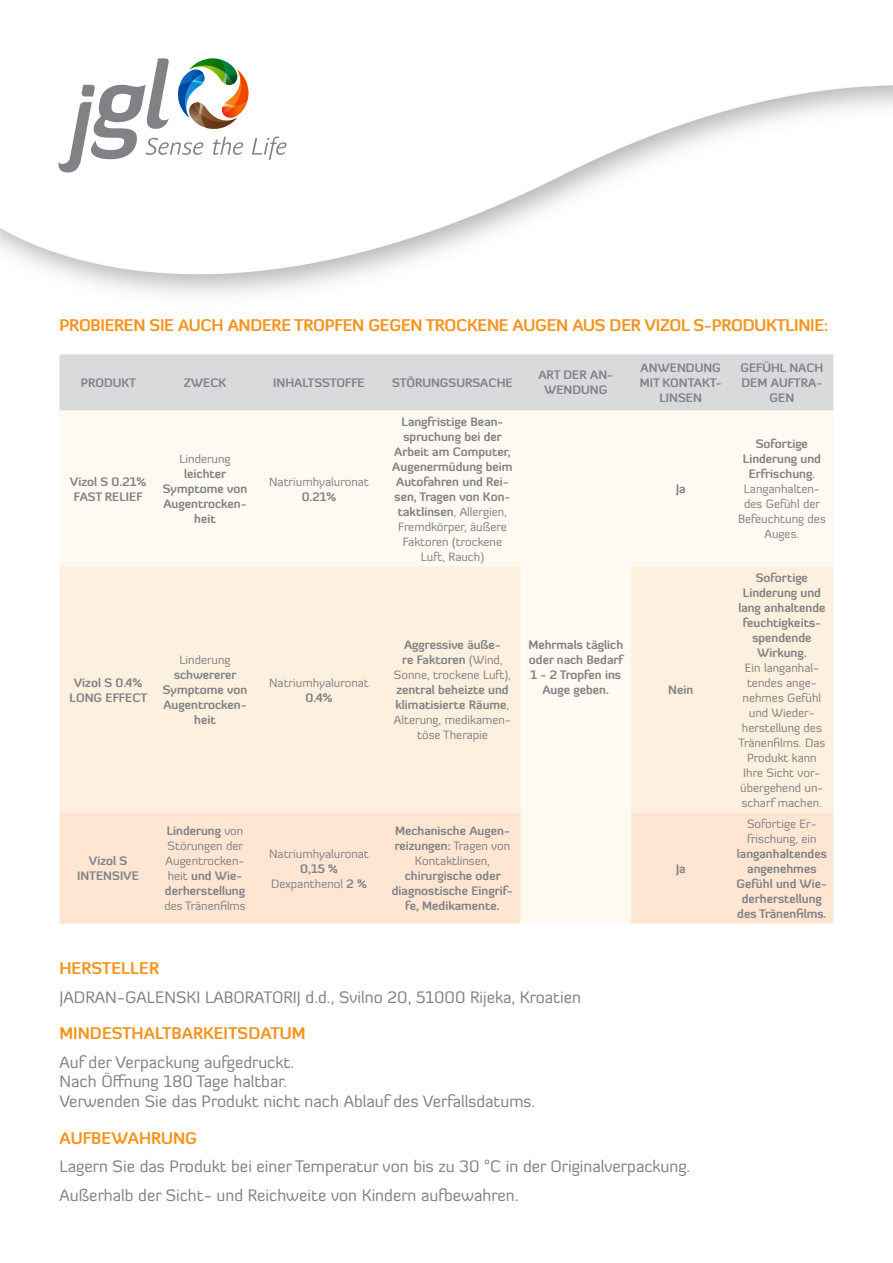
<style>
.page{position:relative;width:893px;height:1263px;background:#fff}
.page>*{position:absolute;margin:0;border:0;box-sizing:border-box;transform-origin:0 0}
.Text{font:16.5px "Diavlo";color:#808285}
.Naslov_narancasti{font:700 16.5px "Diavlo";letter-spacing:-.02em;color:#f7931d}
.Naslov_narancasti-2{font:700 16.5px "Diavlo";color:#f7931d}
.Text-2{font:700 12px/15px "Diavlo";color:#808285;text-align:center}
.Text-3{font:12px/15px "Diavlo";color:#808285;text-align:center}
.s1{font-weight:400}
.s2{font-weight:700}
</style>
<div class="page">
<img style="left:0;top:85px;width:893px;height:210px">
<svg style="left:58px;top:58px;width:229px;height:119px"></svg>
<div style="left:60px;top:354px;width:773px;height:57px;background:#d9dadc"></div>
<div style="left:60px;top:411px;width:773px;height:156px;background:#fef9f1"></div>
<svg style="left:60px;top:567px;width:773px;height:246px;background:#fef1e0"></svg>
<svg style="left:60px;top:813px;width:773px;height:111px;background:#fee8d7"></svg>
<p class="Naslov_narancasti" style="left:60px;top:315px;width:770px">PROBIEREN SIE AUCH ANDERE TROPFEN GEGEN TROCKENE AUGEN AUS DER VIZOL S-PRODUKTLINIE:</p>
<p class="Text-2" style="left:81px;top:375px;width:57px">PRODUKT</p>
<p class="Text-2" style="left:184px;top:375px;width:44px">ZWECK</p>
<p class="Text-2" style="left:273px;top:375px;width:93px">INHALTSSTOFFE</p>
<p class="Text-2" style="left:392px;top:375px;width:122px">STÖRUNGSURSACHE</p>
<p class="Text-2" style="left:538px;top:367px;width:76px">ART DER AN-<br>WENDUNG</p>
<p class="Text-2" style="left:640px;top:360px;width:83px">ANWENDUNG<br>MIT KONTAKT-<br>LINSEN</p>
<p class="Text-2" style="left:740px;top:360px;width:85px">GEFÜHL NACH<br>DEM AUFTRA-<br>GEN</p>
<p class="Text-2" style="left:70px;top:474px;width:78px">Vizol S 0.21%<br>FAST RELIEF</p>
<p class="Text-2" style="left:163px;top:451px;width:86px"><span class="s1">Linderung </span>leichter<br>Symptome von<br>Augentrocken&shy;heit</p>
<p class="Text-3" style="left:269px;top:474px;width:101px">Natriumhyaluronat<br><span class="s2">0.21%</span></p>
<p class="Text-2" style="left:392px;top:414px;width:122px">Langfristige Bean&shy;spruchung bei der<br>Arbeit am Computer,<br>Augenermüdung beim<br>Autofahren und Rei&shy;sen, Tragen von Kon&shy;taktlinsen<span class="s1">, Allergien,<br>Fremdkörper, äußere<br>Faktoren (trockene<br>Luft, Rauch)</span></p>
<p class="Text-2" style="left:69px;top:675px;width:79px">Vizol S 0.4%<br>LONG EFFECT</p>
<p class="Text-2" style="left:163px;top:652px;width:86px"><span class="s1">Linderung </span>schwererer<br>Symptome von<br>Augentrocken&shy;heit</p>
<p class="Text-3" style="left:269px;top:675px;width:101px">Natriumhyaluronat<br><span class="s2">0.4%</span></p>
<p class="Text-2" style="left:394px;top:637px;width:119px">Aggressive äuße-<br>re Faktoren <span class="s1">(Wind,<br>Sonne, trockene Luft), </span>zentral beheizte und klimatisierte Räume<span class="s1">,<br>Alterung, medikamen&shy;töse Therapie</span></p>
<p class="Text-2" style="left:528px;top:637px;width:96px">Mehrmals täglich oder nach Bedarf<br>1 - 2 Tropfen ins<br>Auge geben.</p>
<p class="Text-2" style="left:77px;top:853px;width:63px">Vizol S<br>INTENSIVE</p>
<p class="Text-3" style="left:164px;top:823px;width:83px;text-align:left"><span class="s2">Linderung</span> von<br>Störungen der<br>Augentrocken&shy;heit <span class="s2">und Wie&shy;derherstellung </span>des Tränenfilms</p>
<p class="Text-3" style="left:269px;top:846px;width:101px">Natriumhyaluronat<br><span class="s2">0,15 %<br></span>Dexpanthenol <span class="s2">2 %</span></p>
<p class="Text-2" style="left:392px;top:823px;width:123px">Mechanische Augen&shy;reizungen: <span class="s1">Tragen von<br>Kontaktlinsen, </span>chirurgische oder diagnostische Eingrif&shy;fe, Medikamente.</p>
<p class="Text-2" style="left:676px;top:481px;width:11px">Ja</p>
<p class="Text-2" style="left:668px;top:682px;width:27px">Nein</p>
<p class="Text-2" style="left:676px;top:861px;width:11px">Ja</p>
<p class="Naslov_narancasti-2" style="left:60px;top:958px;width:101px">HERSTELLER</p>
<p class="Text" style="left:60px;top:986px;width:523px">JADRAN-GALENSKI LABORATORIJ d.d., Svilno 20, 51000 Rijeka, Kroatien</p>
<p class="Naslov_narancasti-2" style="left:60px;top:1023px;width:248px">MINDESTHALTBARKEITSDATUM</p>
<p class="Text" style="left:60px;top:1051px;width:236px">Auf der Verpackung aufgedruckt.</p>
<p class="Text" style="left:60px;top:1071px;width:229px">Nach Öffnung 180 Tage haltbar.</p>
<p class="Text" style="left:60px;top:1091px;width:477px">Verwenden Sie das Produkt nicht nach Ablauf des Verfallsdatums.</p>
<p class="Naslov_narancasti-2" style="left:60px;top:1128px;width:139px">AUFBEWAHRUNG</p>
<p class="Text" style="left:60px;top:1156px;width:632px">Lagern Sie das Produkt bei einer Temperatur von bis zu 30 °C in der Originalverpackung.</p>
<p class="Text" style="left:60px;top:1184px;width:460px">Außerhalb der Sicht- und Reichweite von Kindern aufbewahren.</p>
<p class="Text-3" style="left:738px;top:436px;width:89px"><span class="s2">Sofortige<br>Linderung und<br>Erfrischung</span>.<br>Langanhalten&shy;des Gefühl der<br>Befeuchtung des<br>Auges.</p>
<p class="Text-3" style="left:738px;top:570px;width:89px"><span class="s2">Sofortige<br>Linderung und lang anhaltende feuchtigkeits&shy;spendende<br>Wirkung.<br></span>Ein langanhal&shy;tendes ange&shy;nehmes Gefühl und Wieder&shy;herstellung des<br>Tränenfilms. Das<br>Produkt kann<br>Ihre Sicht vor&shy;übergehend un&shy;scharf machen.</p>
<p class="Text-2" style="left:737px;top:816px;width:92px"><span class="s1">Sofortige Er&shy;frischung, ein </span>langanhaltendes angenehmes<br>Gefühl und Wie&shy;derherstellung des Tränenfilms.</p>
</div>
